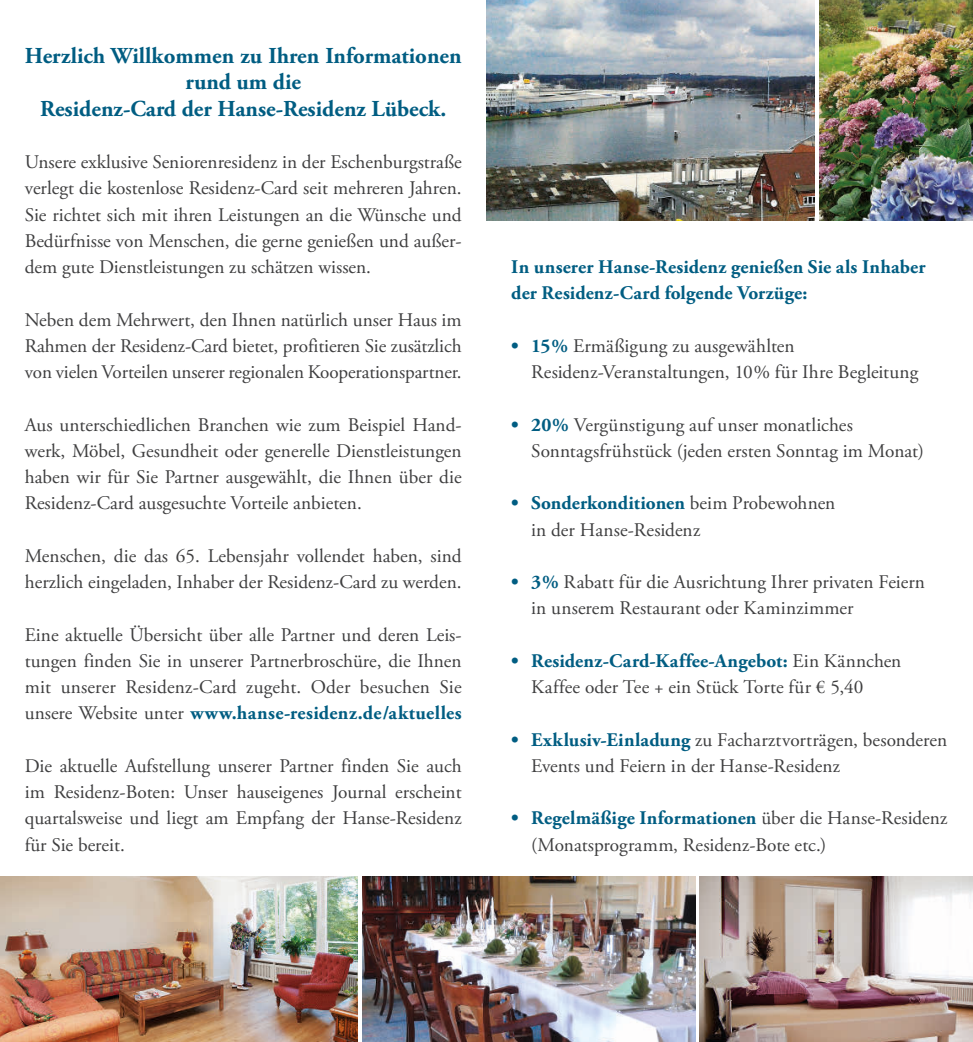
<style>
.page{position:relative;width:973px;height:1042px;background:#fff}
.page>*{position:absolute;margin:0;border:0;box-sizing:border-box;transform-origin:0 0}
.t1{font:700 22.75px/26.2px "Adobe Garamond Pro";color:#005d82;text-align:center}
.t2{font:19.25px/26.2px "Adobe Garamond Pro";color:#3e3e3f}
.t3{font:700 19.25px/26.2px "Adobe Garamond Pro";letter-spacing:.005em;color:#005d82}
.s1{font-weight:700;color:#005d82}
</style>
<div class="page">
<img style="left:362px;top:877px;width:332px;height:165px">
<img style="left:0;top:877px;width:357px;height:165px">
<img style="left:486px;top:0;width:328px;height:220px">
<img style="left:699px;top:877px;width:273px;height:165px">
<img style="left:819px;top:0;width:153px;height:220px">
<p class="t1" style="left:25px;top:43px;width:438px">Herzlich Willkommen zu Ihren Informationen</p>
<p class="t1" style="left:40px;top:69px;width:407px">rund um die<br>Residenz-Card der Hanse-Residenz Lübeck.</p>
<p class="t2" style="left:25px;top:149px;width:438px;text-align:justify">Unsere exklusive Seniorenresidenz in der Eschenburgstraße verlegt die kostenlose Residenz-Card seit mehreren Jahren.<br>Sie richtet sich mit ihren Leistungen an die Wünsche und Bedürfnisse von Menschen, die gerne genießen und außer&shy;dem gute Dienstleistungen zu schätzen wissen.</p>
<p class="t2" style="left:25px;top:307px;width:438px;text-align:justify">Neben dem Mehrwert, den Ihnen natürlich unser Haus im Rahmen der Residenz-Card bietet, profitieren Sie zusätzlich von vielen Vorteilen unserer regionalen Kooperationspartner.</p>
<p class="t2" style="left:25px;top:412px;width:438px;text-align:justify">Aus unterschiedlichen Branchen wie zum Beispiel Hand&shy;werk, Möbel, Gesundheit oder generelle Dienstleistungen haben wir für Sie Partner ausgewählt, die Ihnen über die Residenz-Card ausgesuchte Vorteile anbieten.</p>
<p class="t2" style="left:25px;top:543px;width:438px">Menschen, die das 65. Lebensjahr vollendet haben, sind herzlich eingeladen, Inhaber der Residenz-Card zu werden.</p>
<p class="t2" style="left:25px;top:622px;width:438px;text-align:justify">Eine aktuelle Übersicht über alle Partner und deren Leis&shy;tungen finden Sie in unserer Partnerbroschüre, die Ihnen mit unserer Residenz-Card zugeht. Oder besuchen Sie unsere Website unter <span class="s1">www.hanse-residenz.de/aktuelles</span></p>
<p class="t2" style="left:25px;top:753px;width:438px;text-align:justify">Die aktuelle Aufstellung unserer Partner finden Sie auch im Residenz-Boten: Unser hauseigenes Journal erscheint quartalsweise und liegt am Empfang der Hanse-Residenz für Sie bereit.</p>
<p class="t3" style="left:511px;top:254px;width:416px">In unserer Hanse-Residenz genießen Sie als Inhaber der Residenz-Card folgende Vorzüge:</p>
<p class="t2" style="left:531px;top:333px;width:388px;text-indent:-20px"><span class="s1">• 15%</span> Ermäßigung zu ausgewählten<br>Residenz-Veranstaltungen, 10% für Ihre Begleitung</p>
<p class="t2" style="left:531px;top:412px;width:394px;text-indent:-20px"><span class="s1">• 20%</span> Vergünstigung auf unser monatliches<br>Sonntagsfrühstück (jeden ersten Sonntag im Monat)</p>
<p class="t2" style="left:531px;top:491px;width:306px;text-indent:-20px"><span class="s1">• Sonderkonditionen</span> beim Probewohnen in der Hanse-Residenz</p>
<p class="t2" style="left:531px;top:569px;width:395px;text-indent:-20px"><span class="s1">• 3%</span> Rabatt für die Ausrichtung Ihrer privaten Feiern in unserem Restaurant oder Kaminzimmer</p>
<p class="t2" style="left:531px;top:648px;width:371px;text-indent:-20px"><span class="s1">• Residenz-Card-Kaffee-Angebot:</span> Ein Kännchen<br>Kaffee oder Tee + ein Stück Torte für € 5,40</p>
<p class="t2" style="left:531px;top:727px;width:417px;text-indent:-20px"><span class="s1">• Exklusiv-Einladung</span> zu Facharztvorträgen, besonderen<br>Events und Feiern in der Hanse-Residenz</p>
<p class="t2" style="left:531px;top:806px;width:418px;text-indent:-20px"><span class="s1">• Regelmäßige Informationen</span> über die Hanse-Residenz (Monatsprogramm, Residenz-Bote etc.)</p>
</div>
